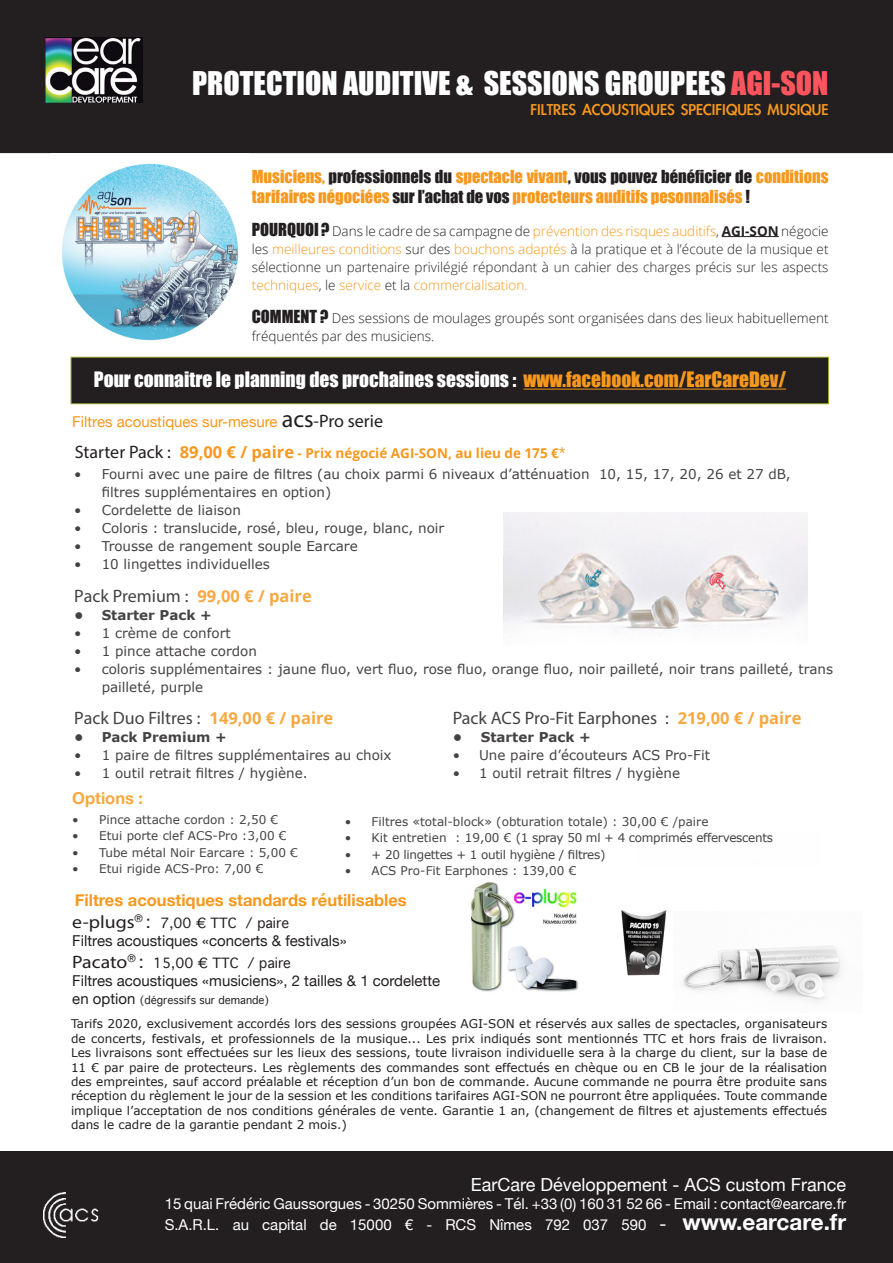
<style>
.page{position:relative;width:893px;height:1263px;background:#fff}
.page>*{position:absolute;margin:0;border:0;box-sizing:border-box;transform-origin:0 0}
.t1{font:30px "Impact";color:#fff}
.t2{font:19.5px "Impact";color:#fff}
.t3{font:18px "Myriad Pro";color:#231f20}
.t4{font:18px "Li Gothic Med";color:#f7981d}
.t5{font:18px "Helvetica Neue";color:#fff}
.t6{font:16.5px/19.8px "Impact";color:#f7981d}
.t7{font:700 16.5px "Helvetica Neue";color:#f7981d}
.t8{font:15px "Helvetica Neue";color:#fff}
.t9{font:15px "Helvetica Neue";color:#231f20}
.t10{font:15px "Helvetica Neue";color:#f7981d}
.t11{font:13.5px/18px "Verdana";color:#231f20}
.t12{font:300 13.5px/18px "Open Sans";color:#231f20;text-align:justify}
.t13{font:700 13.5px "Open Sans";color:#f7981d}
.t14{font:13.5px "Geneva";color:#231f20}
.t15{font:700 13.5px "Verdana";color:#231f20}
.t16{font:12px/14.4px "Verdana";color:#231f20;text-align:justify}
.t17{font:12px "Verdana";letter-spacing:-.025em;color:#231f20}
.t18{font:10.5px "Geneva";color:#231f20}
.s1{color:#fd545e}
.s2{color:#231f20}
.s3{font-family:"Impact";font-weight:400;font-size:16.5px}
.s4{color:#f7981d}
.s5{font-weight:700}
.s6{font-family:"Myriad Pro";font-size:24px;color:#231f20}
.s7{font-family:"Myriad Pro";font-size:18px;color:#231f20}
.s8{font-family:"Open Sans";font-weight:700;font-size:16.5px;color:#f7981d}
.s9{font-family:"Myriad Pro";font-weight:400;font-size:18px;color:#231f20}
.s10{font-size:16.5px}
.s11{font-family:"Geneva";font-weight:400}
.s12{font-family:"Myriad Pro";font-size:18px}
.s13{font-family:"Helvetica Neue";font-size:18px}
.s14{font-family:"Helvetica Neue";font-size:15px}
.s15{font-size:18px}
.s16{font-weight:700;font-size:22.5px}
</style>
<div class="page">
<div style="left:0;top:0;width:893px;height:153px;background:#231f20"></div>
<div style="left:0;top:1151px;width:893px;height:112px;background:#231f20"></div>
<img style="left:44px;top:1192px;width:55px;height:45px">
<img style="left:46px;top:37px;width:96px;height:65px">
<img style="left:504px;top:513px;width:304px;height:119px">
<hr style="left:722px;top:236px;width:57px;height:1px;background:#231f20">
<div style="left:71px;top:357px;width:757px;height:47px;background:#231f20"></div>
<div style="left:71px;top:357px;width:757px;height:47px;border:1px solid #97ad32"></div>
<hr style="left:523px;top:389px;width:263px;height:1px;background:#f7981d">
<img style="left:621px;top:910px;width:46px;height:66px">
<img style="left:682px;top:946px;width:159px;height:55px">
<img style="left:470px;top:882px;width:109px;height:110px">
<img style="left:62px;top:163px;width:177px;height:178px">
<p class="t1" style="left:192px;top:60px;width:638px">PROTECTION AUDITIVE &amp; SESSIONS GROUPEES <span class="s1">AGI-SON</span></p>
<p class="t4" style="left:530px;top:100px;width:300px">FILTRES ACOUSTIQUES SPECIFIQUES MUSIQUE</p>
<p class="t6" style="left:252px;top:166px;width:578px">Musiciens, <span class="s2">professionnels du</span> spectacle vivant<span class="s2">, vous pouvez bénéficier de</span> conditions tarifaires négociées <span class="s2">sur l’achat de vos</span> protecteurs auditifs pesonnalisés <span class="s2">!</span></p>
<p class="t12" style="left:252px;top:221px;width:578px"><span class="s3">POURQUOI ?</span> Dans le cadre de sa campagne de <span class="s4">prévention des risques auditifs</span>, <span class="s5">AGI-SON</span> négocie les <span class="s4">meilleures conditions</span> sur des <span class="s4">bouchons adaptés</span> à la pratique et à l’écoute de la musique et sélectionne un partenaire privilégié répondant à un cahier des charges précis sur les aspects <span class="s4">techniques</span>, le <span class="s4">service</span> et la <span class="s4">commercialisation.</span></p>
<p class="t12" style="left:252px;top:308px;width:578px"><span class="s3">COMMENT ?</span> Des sessions de moulages groupés sont organisées dans des lieux habituellement fréquentés par des musiciens.</p>
<p class="t2" style="left:94px;top:364px;width:694px">Pour connaitre le planning des prochaines sessions : <span class="s4">www.facebook.com/EarCareDev/</span></p>
<p class="t10" style="left:72px;top:411px;width:312px">Filtres acoustiques sur-mesure <span class="s6">acs</span><span class="s7">-Pro serie</span></p>
<p class="t11" style="left:102px;top:466px;width:690px;text-indent:-27px">• Fourni avec une paire de filtres (au choix parmi 6 niveaux d’atténuation 10, 15, 17, 20, 26 et 27 dB, filtres supplémentaires en option)</p>
<p class="t11" style="left:75px;top:502px;width:168px">• Cordelette de liaison</p>
<p class="t11" style="left:75px;top:520px;width:371px">• Coloris : translucide, rosé, bleu, rouge, blanc, noir</p>
<p class="t11" style="left:75px;top:538px;width:285px">• Trousse de rangement souple Earcare</p>
<p class="t11" style="left:75px;top:556px;width:197px">• 10 lingettes individuelles</p>
<h3 class="t3" style="left:75px;top:585px;width:239px">Pack Premium : <span class="s8">99,00 € / paire</span></h3>
<p class="t15" style="left:75px;top:606px;width:139px">• Starter Pack +</p>
<p class="t11" style="left:75px;top:624px;width:158px">• 1 crème de confort</p>
<p class="t11" style="left:75px;top:642px;width:184px">• 1 pince attache cordon</p>
<p class="t11" style="left:102px;top:660px;width:733px;text-indent:-27px">• coloris supplémentaires : jaune fluo, vert fluo, rose fluo, orange fluo, noir pailleté, noir trans pailleté, trans pailleté, purple</p>
<h3 class="t3" style="left:75px;top:707px;width:260px">Pack Duo Filtres : <span class="s8">149,00 € / paire</span></h3>
<h3 class="t3" style="left:453px;top:707px;width:350px">Pack ACS Pro-Fit Earphones : <span class="s8">219,00 € / paire</span></h3>
<p class="t15" style="left:75px;top:728px;width:154px">• Pack Premium +</p>
<p class="t15" style="left:453px;top:728px;width:140px">• Starter Pack +</p>
<p class="t11" style="left:75px;top:746px;width:318px">• 1 paire de filtres supplémentaires au choix</p>
<p class="t11" style="left:453px;top:746px;width:259px">• Une paire d’écouteurs ACS Pro-Fit</p>
<p class="t11" style="left:75px;top:764px;width:234px">• 1 outil retrait filtres / hygiène.</p>
<p class="t11" style="left:453px;top:764px;width:229px">• 1 outil retrait filtres / hygiène</p>
<p class="t13" style="left:75px;top:443px;width:493px"><span class="s9">Starter Pack :</span> <span class="s10">89,00 € / paire</span> - Prix négocié AGI-SON, au lieu de 175 €<span class="s11">*</span></p>
<h3 class="t7" style="left:72px;top:785px;width:72px">Options :</h3>
<p class="t16" style="left:72px;top:812px;width:207px">• Pince attache cordon : 2,50 €</p>
<p class="t16" style="left:72px;top:829px;width:216px">• Etui porte clef ACS-Pro :3,00 €</p>
<p class="t16" style="left:72px;top:845px;width:227px">• Tube métal Noir Earcare : 5,00 €</p>
<p class="t16" style="left:72px;top:862px;width:193px">• Etui rigide ACS-Pro: 7,00 €</p>
<p class="t16" style="left:345px;top:814px;width:365px">• Filtres «total-block» (obturation totale) : 30,00 € /paire</p>
<p class="t17" style="left:345px;top:830px;width:430px">• Kit entretien : 19,00 € (1 spray 50 ml + 4 comprimés effervescents</p>
<p class="t17" style="left:345px;top:847px;width:262px">• + 20 lingettes + 1 outil hygiène / filtres)</p>
<p class="t16" style="left:345px;top:864px;width:233px">• ACS Pro-Fit Earphones : 139,00 €</p>
<p class="t7" style="left:75px;top:887px;width:334px">Filtres acoustiques standards réutilisables</p>
<p class="t14" style="left:72px;top:915px;width:218px"><span class="s12">e-plugs</span><sup>®</sup> <span class="s13">:</span> 7,00 € TTC / paire</p>
<p class="t9" style="left:72px;top:930px;width:276px">Filtres acoustiques «concerts &amp; festivals»</p>
<p class="t14" style="left:72px;top:955px;width:220px"><span class="s12">Pacato</span><sup>®</sup> <span class="s13">:</span> 15,00 € TTC / paire</p>
<p class="t9" style="left:72px;top:969px;width:369px">Filtres acoustiques «musiciens», 2 tailles &amp; 1 cordelette</p>
<p class="t18" style="left:72px;top:994px;width:198px"><span class="s14">en option</span> (dégressifs sur demande)</p>
<p class="t16" style="left:71px;top:1017px;width:758px">Tarifs 2020, exclusivement accordés lors des sessions groupées AGI-SON et réservés aux salles de spectacles, organisateurs de concerts, festivals, et professionnels de la musique... Les prix indiqués sont mentionnés TTC et hors frais de livraison.<br>Les livraisons sont effectuées sur les lieux des sessions, toute livraison individuelle sera à la charge du client, sur la base de 11 € par paire de protecteurs. Les règlements des commandes sont effectués en chèque ou en CB le jour de la réalisation des empreintes, sauf accord préalable et réception d’un bon de commande. Aucune commande ne pourra être produite sans réception du règlement le jour de la session et les conditions tarifaires AGI-SON ne pourront être appliquées. Toute commande implique l’acceptation de nos conditions générales de vente. Garantie 1 an, (changement de filtres et ajustements effectués dans le cadre de la garantie pendant 2 mois.)</p>
<p class="t5" style="left:471px;top:1171px;width:377px">EarCare Développement - ACS custom France</p>
<p class="t8" style="left:165px;top:1193px;width:683px">15 quai Frédéric Gaussorgues - 30250 Sommières - Tél. +33 (0) 160 31 52 66 - Email : contact@earcare.fr</p>
<p class="t8" style="left:165px;top:1214px;width:683px">S.A.R.L. au capital de 15000 € - RCS Nîmes 792 037 590 <span class="s15">-</span> <span class="s16">www.earcare.fr</span></p>
</div>
